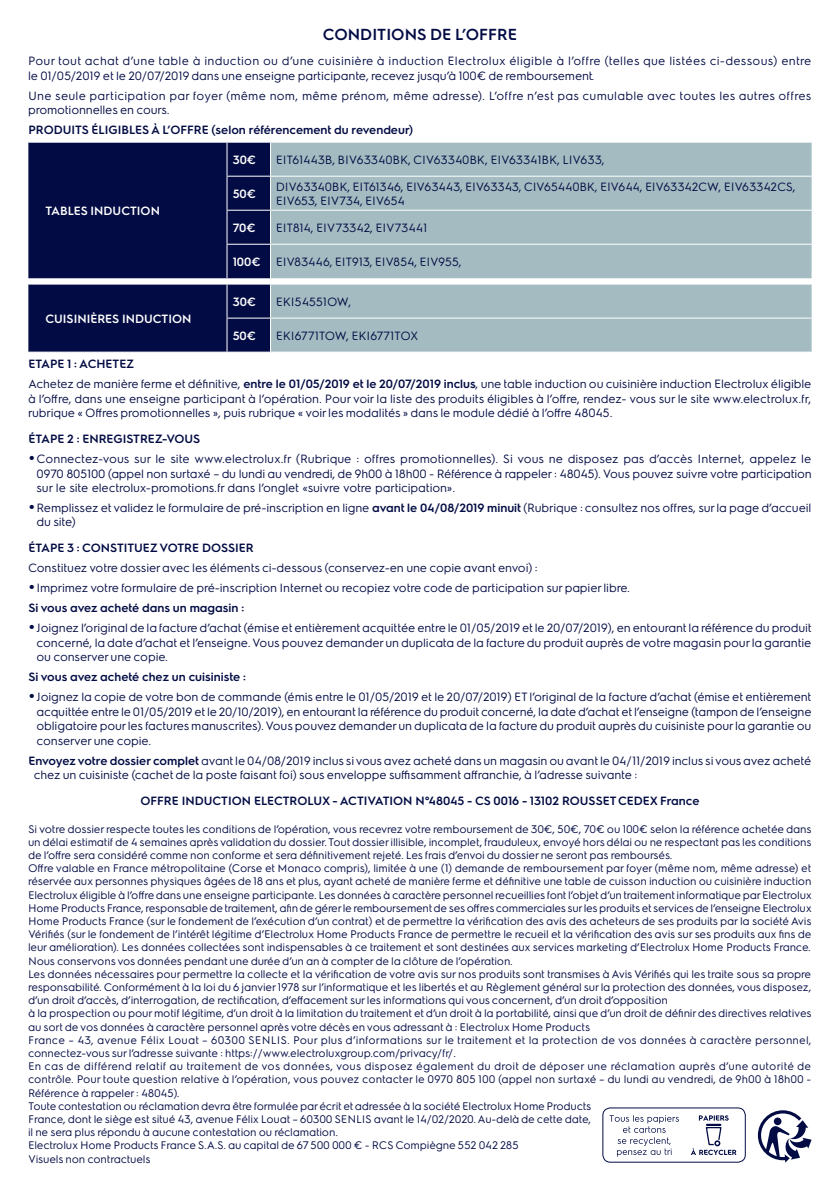
<style>
.page{position:relative;width:840px;height:1191px;background:#fff}
.page>*{position:absolute;margin:0;border:0;box-sizing:border-box;transform-origin:0 0}
.t1{font:600 16px "Electrolux Sans";color:#020b43}
.t2{font:12px/14.4px "Electrolux Sans";color:#020b43}
.t3{font:600 12px "Electrolux Sans";color:#020b43}
.t4{font:12px/14.4px "Electrolux Sans";letter-spacing:.035em;color:#020b43}
.t5{font:12px/14.4px "Electrolux Sans";letter-spacing:.03em;color:#020b43}
.t6{font:600 12px "Electrolux Sans";color:#fff}
.t7{font:11px/13.2px "Electrolux Sans";color:#020b43}
.s1{font-weight:600}
.s2{font-weight:600;font-size:20px}
</style>
<div class="page">
<div style="left:28px;top:143px;width:242px;height:135px;background:#020b43"></div>
<div style="left:271px;top:143px;width:540px;height:135px;background:#a4bcc1"></div>
<hr style="left:226px;top:176px;width:44px;height:1px;background:#fff">
<hr style="left:270px;top:176px;width:541px;height:1px;background:#fff">
<hr style="left:226px;top:210px;width:44px;height:1px;background:#fff">
<hr style="left:270px;top:210px;width:541px;height:1px;background:#fff">
<hr style="left:226px;top:244px;width:44px;height:1px;background:#fff">
<hr style="left:270px;top:244px;width:541px;height:1px;background:#fff">
<hr style="left:226px;top:143px;width:1px;height:33px;background:#fff">
<hr style="left:226px;top:177px;width:1px;height:33px;background:#fff">
<hr style="left:226px;top:211px;width:1px;height:33px;background:#fff">
<hr style="left:226px;top:245px;width:1px;height:33px;background:#fff">
<svg style="left:28px;top:284px;width:783px;height:68px;background:#74879c"></svg>
<hr style="left:270px;top:284px;width:1px;height:33px;background:#fff">
<hr style="left:226px;top:317px;width:44px;height:1px;background:#fff">
<hr style="left:270px;top:317px;width:541px;height:1px;background:#fff">
<hr style="left:270px;top:318px;width:1px;height:34px;background:#fff">
<hr style="left:226px;top:284px;width:1px;height:33px;background:#fff">
<hr style="left:226px;top:318px;width:1px;height:34px;background:#fff">
<svg style="left:757px;top:1110px;width:54px;height:52px"></svg>
<div style="left:602px;top:1107px;width:143px;height:55px;border:1px solid #020b43;border-radius:8px"></div>
<hr style="left:705px;top:1123px;width:16px;height:3px;background:#020b43">
<svg style="left:698px;top:1115px;width:30px;height:5px"></svg>
<svg style="left:690px;top:1127px;width:46px;height:28px"></svg>
<svg style="left:609px;top:1115px;width:69px;height:41px"></svg>
<h1 class="t1" style="left:323px;top:23px;width:196px">CONDITIONS DE L’OFFRE</h1>
<p class="t4" style="left:28px;top:53px;width:784px">Pour tout achat d’une table à induction ou d’une cuisinière à induction Electrolux éligible à l’offre (telles que listées ci-dessous) entre le 01/05/2019 et le 20/07/2019 dans une enseigne participante, recevez jusqu’à 100€ de remboursement.</p>
<p class="t5" style="left:28px;top:88px;width:784px">Une seule participation par foyer (même nom, même prénom, même adresse). L’offre n’est pas cumulable avec toutes les autres offres promotionnelles en cours.</p>
<p class="t3" style="left:28px;top:122px;width:386px">PRODUITS ÉLIGIBLES À L’OFFRE (selon référencement du revendeur)</p>
<p class="t6" style="left:45px;top:202px;width:116px">TABLES INDUCTION</p>
<p class="t6" style="left:45px;top:310px;width:147px">CUISINIÈRES INDUCTION</p>
<p class="t6" style="left:232px;top:151px;width:25px">30€</p>
<p class="t2" style="left:276px;top:152px;width:330px">EIT61443B, BIV63340BK, CIV63340BK, EIV63341BK, LIV633,</p>
<p class="t6" style="left:232px;top:185px;width:25px">50€</p>
<p class="t2" style="left:276px;top:179px;width:521px">DIV63340BK, EIT61346, EIV63443, EIV63343, CIV65440BK, EIV644, EIV63342CW, EIV63342CS,<br>EIV653, EIV734, EIV654</p>
<p class="t6" style="left:232px;top:219px;width:24px">70€</p>
<p class="t2" style="left:276px;top:220px;width:153px">EIT814, EIV73342, EIV73441</p>
<p class="t6" style="left:232px;top:253px;width:30px">100€</p>
<p class="t2" style="left:276px;top:254px;width:187px">EIV83446, EIT913, EIV854, EIV955,</p>
<p class="t6" style="left:232px;top:293px;width:25px">30€</p>
<p class="t2" style="left:276px;top:294px;width:77px">EKI54551OW,</p>
<p class="t6" style="left:232px;top:327px;width:25px">50€</p>
<p class="t2" style="left:276px;top:328px;width:144px">EKI6771TOW, EKI6771TOX</p>
<p class="t2" style="left:28px;top:353px;width:784px;line-height:20px"><span class="s1">ETAPE 1 : ACHETEZ<br></span>Achetez de manière ferme et définitive, <span class="s1">entre le 01/05/2019 et le 20/07/2019 inclus</span>, une table induction ou cuisinière induction Electrolux éligible</p>
<p class="t2" style="left:28px;top:391px;width:784px">à l’offre, dans une enseigne participant à l’opération. Pour voir la liste des produits éligibles à l’offre, rendez- vous sur le site www.electrolux.fr, rubrique « Offres promotionnelles », puis rubrique « voir les modalités » dans le module dédié à l’offre 48045.</p>
<p class="t3" style="left:28px;top:430px;width:173px">ÉTAPE 2 : ENREGISTREZ-VOUS</p>
<p class="t2" style="left:37px;top:451px;width:776px;text-align:justify;text-indent:-9px"><span class="s2">•</span>Connectez-vous sur le site www.electrolux.fr (Rubrique : offres promotionnelles). Si vous ne disposez pas d’accès Internet, appelez le 0970 805100 (appel non surtaxé – du lundi au vendredi, de 9h00 à 18h00 - Référence à rappeler : 48045). Vous pouvez suivre votre participation sur le site electrolux-promotions.fr dans l’onglet «suivre votre participation».</p>
<p class="t2" style="left:37px;top:500px;width:775px;text-indent:-9px"><span class="s2">•</span>Remplissez et validez le formulaire de pré-inscription en ligne <span class="s1">avant le 04/08/2019 minuit</span> (Rubrique : consultez nos offres, sur la page d’accueil du site)</p>
<p class="t3" style="left:28px;top:539px;width:227px">ÉTAPE 3 : CONSTITUEZ VOTRE DOSSIER</p>
<p class="t2" style="left:28px;top:560px;width:511px">Constituez votre dossier avec les éléments ci-dessous (conservez-en une copie avant envoi) :</p>
<p class="t2" style="left:28px;top:577px;width:603px;line-height:20px"><span class="s2">•</span>Imprimez votre formulaire de pré-inscription Internet ou recopiez votre code de participation sur papier libre.<br><span class="s1">Si vous avez acheté dans un magasin :</span></p>
<p class="t2" style="left:37px;top:620px;width:776px;text-align:justify;text-indent:-9px"><span class="s2">•</span>Joignez l’original de la facture d’achat (émise et entièrement acquittée entre le 01/05/2019 et le 20/07/2019), en entourant la référence du produit concerné, la date d’achat et l’enseigne. Vous pouvez demander un duplicata de la facture du produit auprès de votre magasin pour la garantie ou conserver une copie.</p>
<p class="t3" style="left:28px;top:668px;width:219px">Si vous avez acheté chez un cuisiniste :</p>
<p class="t2" style="left:37px;top:689px;width:776px;text-align:justify;text-indent:-9px"><span class="s2">•</span>Joignez la copie de votre bon de commande (émis entre le 01/05/2019 et le 20/07/2019) ET l’original de la facture d’achat (émise et entièrement acquittée entre le 01/05/2019 et le 20/10/2019), en entourant la référence du produit concerné, la date d’achat et l’enseigne (tampon de l’enseigne obligatoire pour les factures manuscrites). Vous pouvez demander un duplicata de la facture du produit auprès du cuisiniste pour la garantie ou conserver une copie.</p>
<p class="t2" style="left:34px;top:752px;width:778px;text-indent:-6px"><span class="s1">Envoyez votre dossier complet</span> avant le 04/08/2019 inclus si vous avez acheté dans un magasin ou avant le 04/11/2019 inclus si vous avez acheté chez un cuisiniste (cachet de la poste faisant foi) sous enveloppe suffisamment affranchie, à l’adresse suivante :</p>
<p class="t3" style="left:140px;top:792px;width:560px">OFFRE INDUCTION ELECTROLUX - ACTIVATION N°48045 - CS 0016 - 13102 ROUSSET CEDEX France</p>
<p class="t7" style="left:28px;top:821px;width:785px">Si votre dossier respecte toutes les conditions de l’opération, vous recevrez votre remboursement de 30€, 50€, 70€ ou 100€ selon la référence achetée dans un délai estimatif de 4 semaines après validation du dossier. Tout dossier illisible, incomplet, frauduleux, envoyé hors délai ou ne respectant pas les conditions de l’offre sera considéré comme non conforme et sera définitivement rejeté. Les frais d’envoi du dossier ne seront pas remboursés.<br>Offre valable en France métropolitaine (Corse et Monaco compris), limitée à une (1) demande de remboursement par foyer (même nom, même adresse) et réservée aux personnes physiques âgées de 18 ans et plus, ayant acheté de manière ferme et définitive une table de cuisson induction ou cuisinière induction Electrolux éligible à l’offre dans une enseigne participante. Les données à caractère personnel recueillies font l’objet d’un traitement informatique par Electrolux Home Products France, responsable de traitement, afin de gérer le remboursement de ses offres commerciales sur les produits et services de l’enseigne Electrolux Home Products France (sur le fondement de l’exécution d’un contrat) et de permettre la vérification des avis des acheteurs de ses produits par la société Avis Vérifiés (sur le fondement de l’intérêt légitime d’Electrolux Home Products France de permettre le recueil et la vérification des avis sur ses produits aux fins de leur amélioration). Les données collectées sont indispensables à ce traitement et sont destinées aux services marketing d’Electrolux Home Products France.<br>Nous conservons vos données pendant une durée d’un an à compter de la clôture de l’opération.<br>Les données nécessaires pour permettre la collecte et la vérification de votre avis sur nos produits sont transmises à Avis Vérifiés qui les traite sous sa propre responsabilité. Conformément à la loi du 6 janvier 1978 sur l’informatique et les libertés et au Règlement général sur la protection des données, vous disposez, d’un droit d’accès, d’interrogation, de rectification, d’effacement sur les informations qui vous concernent, d’un droit d’opposition<br>à la prospection ou pour motif légitime, d’un droit à la limitation du traitement et d’un droit à la portabilité, ainsi que d’un droit de définir des directives relatives au sort de vos données à caractère personnel après votre décès en vous adressant à : Electrolux Home Products<br>France – 43, avenue Félix Louat – 60300 SENLIS. Pour plus d’informations sur le traitement et la protection de vos données à caractère personnel, connectez-vous sur l’adresse suivante : https://www.electroluxgroup.com/privacy/fr/.<br>En cas de différend relatif au traitement de vos données, vous disposez également du droit de déposer une réclamation auprès d’une autorité de contrôle. Pour toute question relative à l’opération, vous pouvez contacter le 0970 805 100 (appel non surtaxé – du lundi au vendredi, de 9h00 à 18h00 - Référence à rappeler : 48045).<br>Toute contestation ou réclamation devra être formulée par écrit et adressée à la société Electrolux Home Products<br>France, dont le siège est situé 43, avenue Félix Louat – 60300 SENLIS avant le 14/02/2020. Au-delà de cette date,<br>il ne sera plus répondu à aucune contestation ou réclamation.<br>Electrolux Home Products France S.A.S. au capital de 67 500 000 € - RCS Compiègne 552 042 285<br>Visuels non contractuels</p>
</div>
